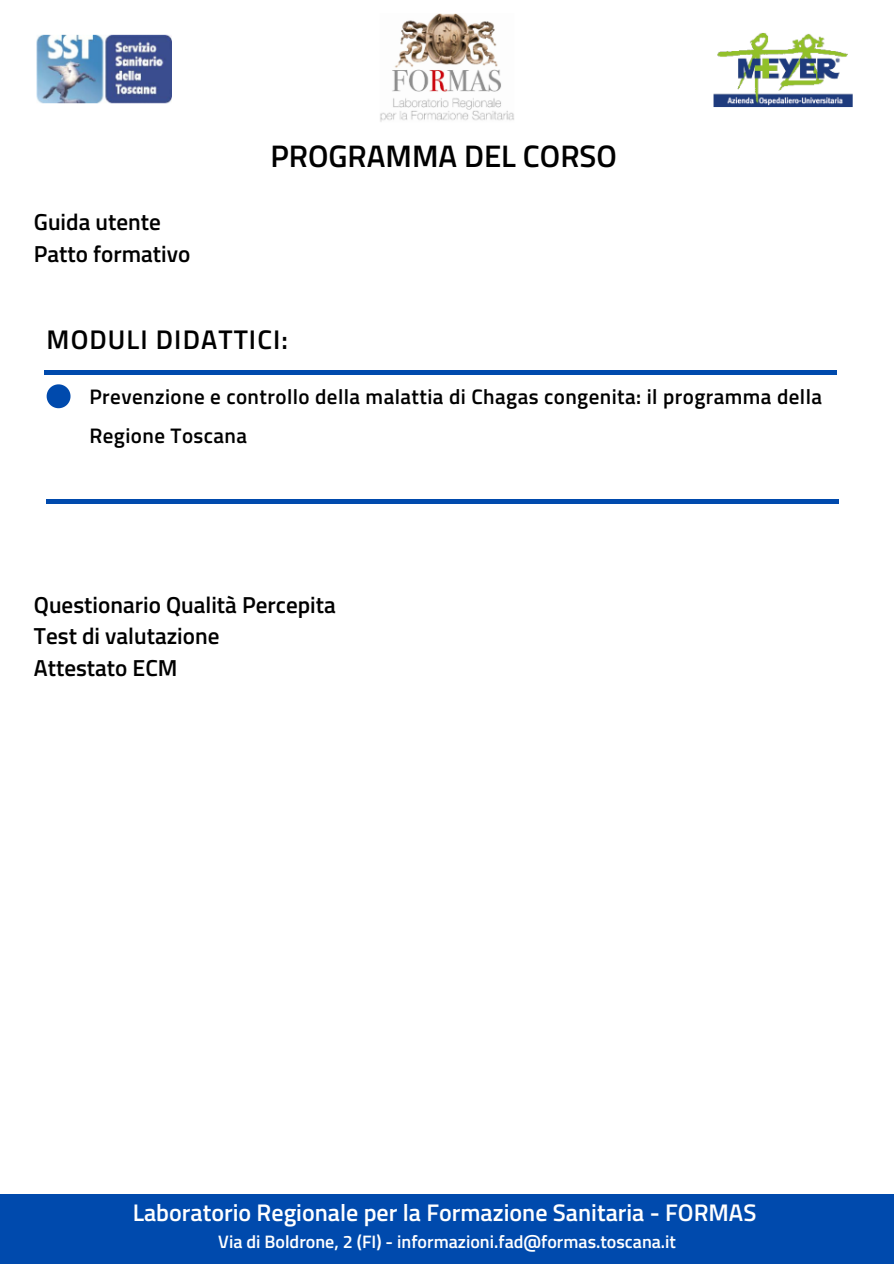
<style>
.page{position:relative;width:894px;height:1264px;background:#fff}
.page>*{position:absolute;margin:0;border:0;box-sizing:border-box;transform-origin:0 0}
.t1{font:600 31.2px "Titillium Web";color:#000}
.t2{font:600 27px "Titillium Web";letter-spacing:.04em;color:#000}
.t3{font:600 24px "Titillium Web";color:#fff}
.t4{font:600 23.1px "Titillium Web";color:#000}
.t5{font:600 21px/38.4px "Titillium Web";letter-spacing:.02em;color:#000}
.t6{font:600 18px "Titillium Web";color:#fff}
</style>
<div class="page">
<div style="left:0;top:1194px;width:893px;height:69px;background:#004aad"></div>
<hr style="left:47px;top:499px;width:791px;height:4px;background:#004aad">
<hr style="left:45px;top:370px;width:791px;height:4px;background:#004aad">
<svg style="left:47px;top:384px;width:23px;height:24px"></svg>
<img style="left:36px;top:14px;width:817px;height:108px">
<p class="t4" style="left:34px;top:204px;width:128px">Guida utente</p>
<p class="t4" style="left:34px;top:236px;width:158px">Patto formativo</p>
<p class="t1" style="left:270px;top:132px;width:348px">PROGRAMMA DEL CORSO</p>
<p class="t2" style="left:47px;top:318px;width:243px">MODULI DIDATTICI:</p>
<p class="t5" style="left:89px;top:377px;width:734px">Prevenzione e controllo della malattia di Chagas congenita: il programma della<br>Regione Toscana</p>
<p class="t4" style="left:34px;top:586px;width:303px">Questionario Qualità Percepita</p>
<p class="t4" style="left:34px;top:618px;width:187px">Test di valutazione</p>
<p class="t4" style="left:34px;top:650px;width:145px">Attestato ECM</p>
<p class="t3" style="left:133px;top:1193px;width:625px">Laboratorio Regionale per la Formazione Sanitaria - FORMAS</p>
<p class="t6" style="left:218px;top:1227px;width:459px">Via di Boldrone, 2 (FI) - informazioni.fad@formas.toscana.it</p>
</div>
